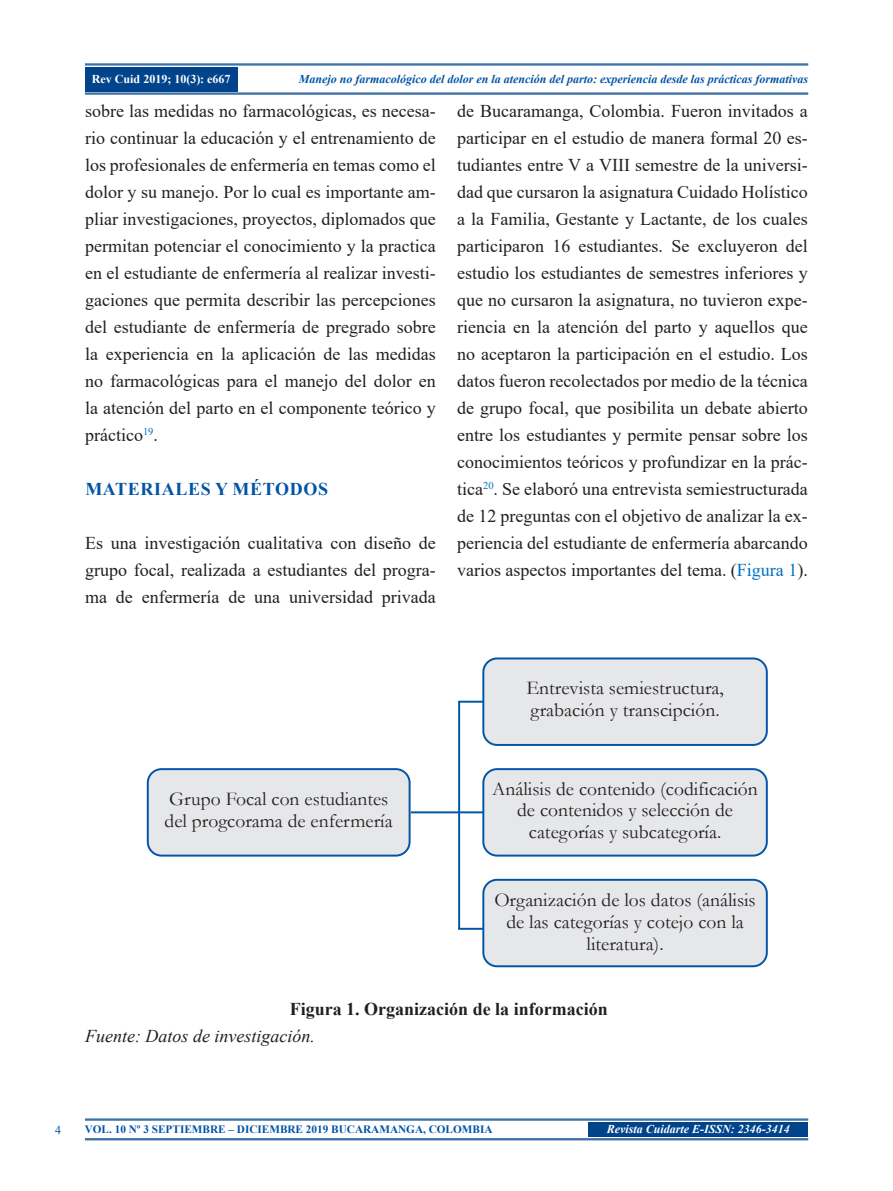
<style>
.page{position:relative;width:893px;height:1191px;background:#fff}
.page>*{position:absolute;margin:0;border:0;box-sizing:border-box;transform-origin:0 0}
.t1{font:19.65px/21.6px "Garamond";color:#231f20}
.t2{font:18px/27px "Times New Roman";color:#231f20;text-align:justify}
.t3{font:700 18px "Times New Roman";color:#231f20}
.t4{font:italic 18px "Times New Roman";color:#231f20}
.titulos{font:700 18px "Times New Roman";letter-spacing:.035em;color:#0154a6}
.t5{font:italic 700 12px "Times New Roman";color:#0154a6}
.t6{font:italic 700 12px "Times New Roman";color:#fff}
.t7{font:700 12px "Times New Roman";color:#fff}
.t8{font:12px "Times New Roman";color:#0154a6}
.t9{font:700 11.25px "Times New Roman";color:#0154a6}
.s1{color:#0070c0}
</style>
<div class="page">
<hr style="left:85px;top:64px;width:723px;height:1px;background:#01448c">
<hr style="left:85px;top:65px;width:723px;height:1px;background:#01448c">
<hr style="left:85px;top:93px;width:723px;height:1px;background:#01448c">
<hr style="left:85px;top:94px;width:723px;height:1px;background:#01448c">
<div style="left:85px;top:67px;width:153px;height:24px;background:#01448c"></div>
<hr style="left:85px;top:1119px;width:723px;height:1px;background:#01448c">
<hr style="left:85px;top:1118px;width:723px;height:1px;background:#01448c">
<hr style="left:85px;top:1139px;width:723px;height:1px;background:#01448c">
<hr style="left:85px;top:1138px;width:723px;height:1px;background:#01448c">
<div style="left:588px;top:1122px;width:220px;height:14px;background:#01448c"></div>
<div style="left:148px;top:769px;width:262px;height:86px;background:#e6e7e9;border-radius:14px"></div>
<div style="left:147px;top:768px;width:264px;height:88px;border:2px solid #0154a6;border-radius:14px"></div>
<div style="left:483px;top:658px;width:284px;height:87px;background:#e6e7e9;border-radius:14px"></div>
<div style="left:482px;top:657px;width:286px;height:89px;border:2px solid #0154a6;border-radius:14px"></div>
<div style="left:483px;top:769px;width:284px;height:86px;background:#e6e7e9;border-radius:14px"></div>
<div style="left:482px;top:768px;width:286px;height:88px;border:2px solid #0154a6;border-radius:14px"></div>
<div style="left:483px;top:879px;width:284px;height:87px;background:#e6e7e9;border-radius:14px"></div>
<div style="left:482px;top:878px;width:286px;height:89px;border:2px solid #0154a6;border-radius:14px"></div>
<hr style="left:411px;top:811px;width:72px;height:2px;background:#0154a6">
<hr style="left:458px;top:700px;width:25px;height:2px;background:#0154a6">
<hr style="left:458px;top:927px;width:25px;height:2px;background:#0154a6">
<hr style="left:458px;top:701px;width:2px;height:227px;background:#0154a6">
<p class="t7" style="left:92px;top:71px;width:140px">Rev Cuid 2019; 10(3): e667</p>
<p class="t5" style="left:299px;top:71px;width:511px">Manejo no farmacológico del dolor en la atención del parto: experiencia desde las prácticas formativas</p>
<p class="t2" style="left:85px;top:97px;width:352px">sobre las medidas no farmacológicas, es necesa&shy;rio continuar la educación y el entrenamiento de los profesionales de enfermería en temas como el dolor y su manejo. Por lo cual es importante am&shy;pliar investigaciones, proyectos, diplomados que permitan potenciar el conocimiento y la practica en el estudiante de enfermería al realizar investi&shy;gaciones que permita describir las percepciones del estudiante de enfermería de pregrado sobre la experiencia en la aplicación de las medidas no farmacológicas para el manejo del dolor en la atención del parto en el componente teórico y práctico<sup>19</sup>.</p>
<p class="titulos" style="left:85px;top:476px;width:244px">MATERIALES Y MÉTODOS</p>
<p class="t2" style="left:85px;top:529px;width:352px">Es una investigación cualitativa con diseño de grupo focal, realizada a estudiantes del progra&shy;ma de enfermería de una universidad privada</p>
<p class="t2" style="left:457px;top:97px;width:352px">de Bucaramanga, Colombia. Fueron invitados a participar en el estudio de manera formal 20 es&shy;tudiantes entre V a VIII semestre de la universi&shy;dad que cursaron la asignatura Cuidado Holístico a la Familia, Gestante y Lactante, de los cuales participaron 16 estudiantes. Se excluyeron del estudio los estudiantes de semestres inferiores y que no cursaron la asignatura, no tuvieron expe&shy;riencia en la atención del parto y aquellos que no aceptaron la participación en el estudio. Los datos fueron recolectados por medio de la técnica de grupo focal, que posibilita un debate abierto entre los estudiantes y permite pensar sobre los conocimientos teóricos y profundizar en la prác&shy;tica<sup>20</sup>. Se elaboró una entrevista semiestructurada de 12 preguntas con el objetivo de analizar la ex&shy;periencia del estudiante de enfermería abarcando varios aspectos importantes del tema. (<span class="s1">Figura 1</span>).</p>
<p class="t1" style="left:165px;top:788px;width:230px">Grupo Focal con estudiantes del progcorama de enfermería</p>
<p class="t1" style="left:526px;top:677px;width:199px">Entrevista semiestructura, grabación y transcipción.</p>
<p class="t1" style="left:492px;top:777px;width:267px;text-align:center">Análisis de contenido (codificación de contenidos y selección de categorías y subcategoría.</p>
<p class="t1" style="left:494px;top:889px;width:263px;text-align:center">Organización de los datos (análisis de las categorías y cotejo con la literatura).</p>
<p class="t3" style="left:290px;top:995px;width:320px">Figura 1. Organización de la información</p>
<p class="t4" style="left:85px;top:1023px;width:231px">Fuente: Datos de investigación.</p>
<p class="t8" style="left:55px;top:1121px;width:7px">4</p>
<p class="t9" style="left:85px;top:1121px;width:409px">VOL. 10 Nº 3 SEPTIEMBRE – DICIEMBRE 2019 BUCARAMANGA, COLOMBIA</p>
<p class="t6" style="left:607px;top:1121px;width:185px">Revista Cuidarte E-ISSN: 2346-3414</p>
</div>
